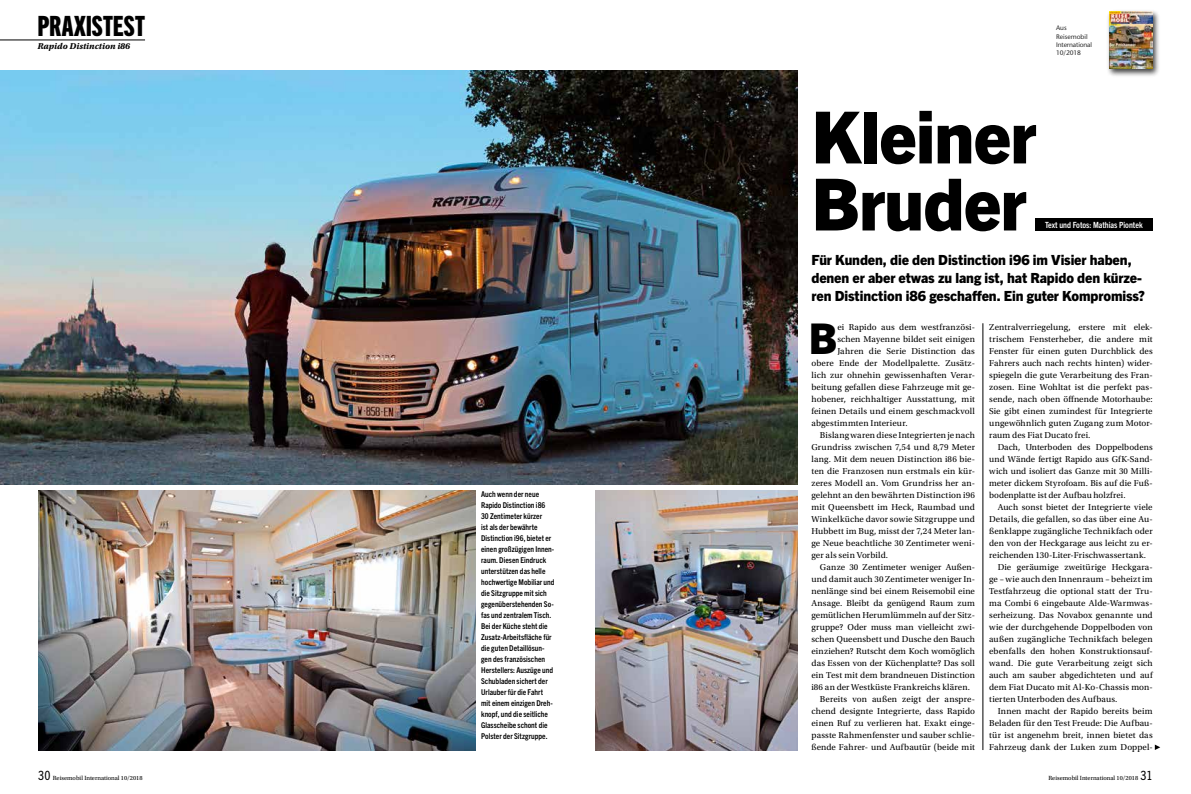
<style>
.page{position:relative;width:1191px;height:794px;background:#fff}
.page>*{position:absolute;margin:0;border:0;box-sizing:border-box;transform-origin:0 0}
.t1{font:800 72px/67px "Trade Gothic Next LT Pro";letter-spacing:-.01em;color:#000}
.t2{font:800 42.4px "Trade Gothic Next LT Pro";color:#000}
.t3{font:28px "Trade Gothic Next LT Pro Hv Cm";letter-spacing:.005em;color:#000}
.t4{font:800 14px/18px "Trade Gothic Next LT Pro";letter-spacing:-.005em;color:#000}
.t5{font:9px/12px "Utopia Std";letter-spacing:.01em;color:#000;text-align:justify}
.t6{font:9px "Utopia Std Bold Capt It";color:#000}
.t7{font:700 condensed 8.5px "Trade Gothic Next LT Pro";color:#fff}
.t8{font:700 condensed 8px/11px "Trade Gothic Next LT Pro";color:#000}
.t9{font:500 6.6px/8.2px "Stone Sans Std";letter-spacing:-.02em;color:#000}
.t10{font:6.3px "Utopia Std";color:#000}
.s1{font-family:"Trade Gothic Next LT Pro";font-stretch:condensed;font-size:12.8px}
</style>
<div class="page">
<img style="left:38px;top:490px;width:437px;height:260px">
<hr style="left:0;top:40px;width:145px;height:1px;background:#000">
<svg style="left:1154px;top:744px;width:6px;height:6px"></svg>
<hr style="left:982px;top:323px;width:1px;height:427px;background:#000">
<img style="left:0;top:71px;width:797px;height:414px">
<div style="left:1035px;top:218px;width:117px;height:12px;background:#000"></div>
<img style="left:595px;top:490px;width:202px;height:260px">
<div style="left:1106px;top:9px;width:54px;height:68px;background:#000;opacity:.75"></div>
<img style="left:1109px;top:11px;width:43px;height:58px">
<h3 class="t3" style="left:37px;top:7px;width:109px">PRAXISTEST</h3>
<p class="t6" style="left:37px;top:41px;width:94px">Rapido Distinction i86</p>
<p class="t8" style="left:481px;top:488px;width:75px">Auch wenn der neue<br>Rapido Distinction i86<br>30 Zentimeter kürzer<br>ist als der bewährte<br>Distinction i96, bietet er einen großzügigen Innen&shy;raum. Diesen Eindruck unterstützen das helle hochwertige Mobiliar und die Sitzgruppe mit sich gegenüberstehenden So&shy;fas und zentralem Tisch.<br>Bei der Küche steht die<br>Zusatz-Arbeitsfläche für die guten Detaillösun&shy;gen des französischen<br>Herstellers: Auszüge und<br>Schubladen sichert der<br>Urlauber für die Fahrt mit einem einzigen Dreh&shy;knopf, und die seitliche<br>Glasscheibe schont die<br>Polster der Sitzgruppe.</p>
<p class="t9" style="left:1056px;top:24px;width:37px">Aus<br>Reisemobil<br>International<br>10/2018</p>
<h1 class="t1" style="left:811px;top:99px;width:226px">Kleiner<br>Bruder</h1>
<p class="t7" style="left:1045px;top:219px;width:99px">Text und Fotos: Mathias Piontek</p>
<h3 class="t4" style="left:811px;top:250px;width:335px">Für Kunden, die den Distinction i96 im Visier haben, denen er aber etwas zu lang ist, hat Rapido den kürze&shy;ren Distinction i86 geschaffen. Ein guter Kompromiss?</h3>
<h2 class="t2" style="left:809px;top:309px;width:30px">B</h2>
<p class="t5" style="left:837px;top:321px;width:139px">ei Rapido aus dem westfranzösi-</p>
<p class="t5" style="left:837px;top:333px;width:139px">schen Mayenne bildet seit einigen</p>
<p class="t5" style="left:837px;top:345px;width:139px">Jahren die Serie Distinction das</p>
<p class="t5" style="left:811px;top:357px;width:165px">obere Ende der Modellpalette. Zusätz-</p>
<p class="t5" style="left:811px;top:369px;width:165px">lich zur ohnehin gewissenhaften Verar-</p>
<p class="t5" style="left:811px;top:381px;width:165px">beitung gefallen diese Fahrzeuge mit ge-</p>
<p class="t5" style="left:811px;top:393px;width:165px">hobener, reichhaltiger Ausstattung, mit</p>
<p class="t5" style="left:811px;top:405px;width:165px">feinen Details und einem geschmackvoll</p>
<p class="t5" style="left:811px;top:417px;width:98px">abgestimmten Interieur.</p>
<p class="t5" style="left:820px;top:429px;width:156px">Bislang waren diese Integrierten je nach</p>
<p class="t5" style="left:811px;top:441px;width:165px">Grundriss zwischen 7,54 und 8,79 Meter</p>
<p class="t5" style="left:811px;top:453px;width:165px">lang. Mit dem neuen Distinction i86 bie-</p>
<p class="t5" style="left:811px;top:465px;width:165px">ten die Franzosen nun erstmals ein kür-</p>
<p class="t5" style="left:811px;top:477px;width:165px">zeres Modell an. Vom Grundriss her an-</p>
<p class="t5" style="left:811px;top:489px;width:165px">gelehnt an den bewährten Distinction i96</p>
<p class="t5" style="left:811px;top:501px;width:165px">mit Queensbett im Heck, Raumbad und</p>
<p class="t5" style="left:811px;top:513px;width:165px">Winkelküche davor sowie Sitzgruppe und</p>
<p class="t5" style="left:811px;top:525px;width:165px">Hubbett im Bug, misst der 7,24 Meter lan-</p>
<p class="t5" style="left:811px;top:537px;width:165px">ge Neue beachtliche 30 Zentimeter weni-</p>
<p class="t5" style="left:811px;top:549px;width:78px">ger als sein Vorbild.</p>
<p class="t5" style="left:820px;top:561px;width:156px">Ganze 30 Zentimeter weniger Außen-</p>
<p class="t5" style="left:811px;top:573px;width:165px">und damit auch 30 Zentimeter weniger In-</p>
<p class="t5" style="left:811px;top:585px;width:165px">nenlänge sind bei einem Reisemobil eine</p>
<p class="t5" style="left:811px;top:597px;width:165px">Ansage. Bleibt da genügend Raum zum</p>
<p class="t5" style="left:811px;top:609px;width:165px">gemütlichen Herumlümmeln auf der Sitz-</p>
<p class="t5" style="left:811px;top:621px;width:165px">gruppe? Oder muss man vielleicht zwi-</p>
<p class="t5" style="left:811px;top:633px;width:165px">schen Queensbett und Dusche den Bauch</p>
<p class="t5" style="left:811px;top:645px;width:165px">einziehen? Rutscht dem Koch womöglich</p>
<p class="t5" style="left:811px;top:657px;width:165px">das Essen von der Küchenplatte? Das soll</p>
<p class="t5" style="left:811px;top:669px;width:165px">ein Test mit dem brandneuen Distinction</p>
<p class="t5" style="left:811px;top:681px;width:160px">i86 an der Westküste Frankreichs klären.</p>
<p class="t5" style="left:820px;top:693px;width:156px">Bereits von außen zeigt der anspre-</p>
<p class="t5" style="left:811px;top:705px;width:165px">chend designte Integrierte, dass Rapido</p>
<p class="t5" style="left:811px;top:717px;width:165px">einen Ruf zu verlieren hat. Exakt einge-</p>
<p class="t5" style="left:811px;top:729px;width:165px">passte Rahmenfenster und sauber schlie-</p>
<p class="t5" style="left:811px;top:741px;width:165px">ßende Fahrer- und Aufbautür (beide mit</p>
<p class="t5" style="left:989px;top:321px;width:165px">Zentralverriegelung, erstere mit elek&shy;trischem Fensterheber, die andere mit Fenster für einen guten Durchblick des Fahrers auch nach rechts hinten) wider&shy;spiegeln die gute Verarbeitung des Fran&shy;zosen. Eine Wohltat ist die perfekt pas&shy;sende, nach oben öffnende Motorhaube:<br>Sie gibt einen zumindest für Integrierte ungewöhnlich guten Zugang zum Motor&shy;raum des Fiat Ducato frei.</p>
<p class="t5" style="left:989px;top:441px;width:165px;text-indent:9px">Dach, Unterboden des Doppelbodens und Wände fertigt Rapido aus GfK-Sand&shy;wich und isoliert das Ganze mit 30 Milli&shy;meter dickem Styrofoam. Bis auf die Fuß&shy;bodenplatte ist der Aufbau holzfrei.</p>
<p class="t5" style="left:997px;top:501px;width:156px">Auch sonst bietet der Integrierte viele</p>
<p class="t5" style="left:989px;top:513px;width:165px">Details, die gefallen, so das über eine Au-</p>
<p class="t5" style="left:989px;top:525px;width:165px">ßenklappe zugängliche Technikfach oder</p>
<p class="t5" style="left:989px;top:537px;width:165px">den von der Heckgarage aus leicht zu er-</p>
<p class="t5" style="left:989px;top:549px;width:158px">reichenden 130-Liter-Frischwassertank.</p>
<p class="t5" style="left:997px;top:561px;width:156px">Die geräumige zweitürige Heckgara-</p>
<p class="t5" style="left:989px;top:573px;width:165px">ge – wie auch den Innenraum – beheizt im</p>
<p class="t5" style="left:989px;top:585px;width:165px">Testfahrzeug die optional statt der Tru-</p>
<p class="t5" style="left:989px;top:597px;width:165px">ma Combi 6 eingebaute Alde-Warmwas-</p>
<p class="t5" style="left:989px;top:609px;width:165px">serheizung. Das Novabox genannte und</p>
<p class="t5" style="left:989px;top:621px;width:165px">wie der durchgehende Doppelboden von</p>
<p class="t5" style="left:989px;top:633px;width:165px">außen zugängliche Technikfach belegen</p>
<p class="t5" style="left:989px;top:645px;width:165px">ebenfalls den hohen Konstruktionsauf-</p>
<p class="t5" style="left:989px;top:657px;width:165px">wand. Die gute Verarbeitung zeigt sich</p>
<p class="t5" style="left:989px;top:669px;width:165px">auch am sauber abgedichteten und auf</p>
<p class="t5" style="left:989px;top:681px;width:165px">dem Fiat Ducato mit Al-Ko-Chassis mon-</p>
<p class="t5" style="left:989px;top:693px;width:130px">tierten Unterboden des Aufbaus.</p>
<p class="t5" style="left:997px;top:705px;width:156px">Innen macht der Rapido bereits beim</p>
<p class="t5" style="left:989px;top:717px;width:165px">Beladen für den Test Freude: Die Aufbau-</p>
<p class="t5" style="left:989px;top:729px;width:165px">tür ist angenehm breit, innen bietet das</p>
<p class="t5" style="left:989px;top:741px;width:165px">Fahrzeug dank der Luken zum Doppel-</p>
<p class="t10" style="left:38px;top:774px;width:106px"><span class="s1">30</span> Reisemobil International 10/2018</p>
<p class="t10" style="left:1048px;top:774px;width:106px">Reisemobil International 10/2018 <span class="s1">31</span></p>
</div>
